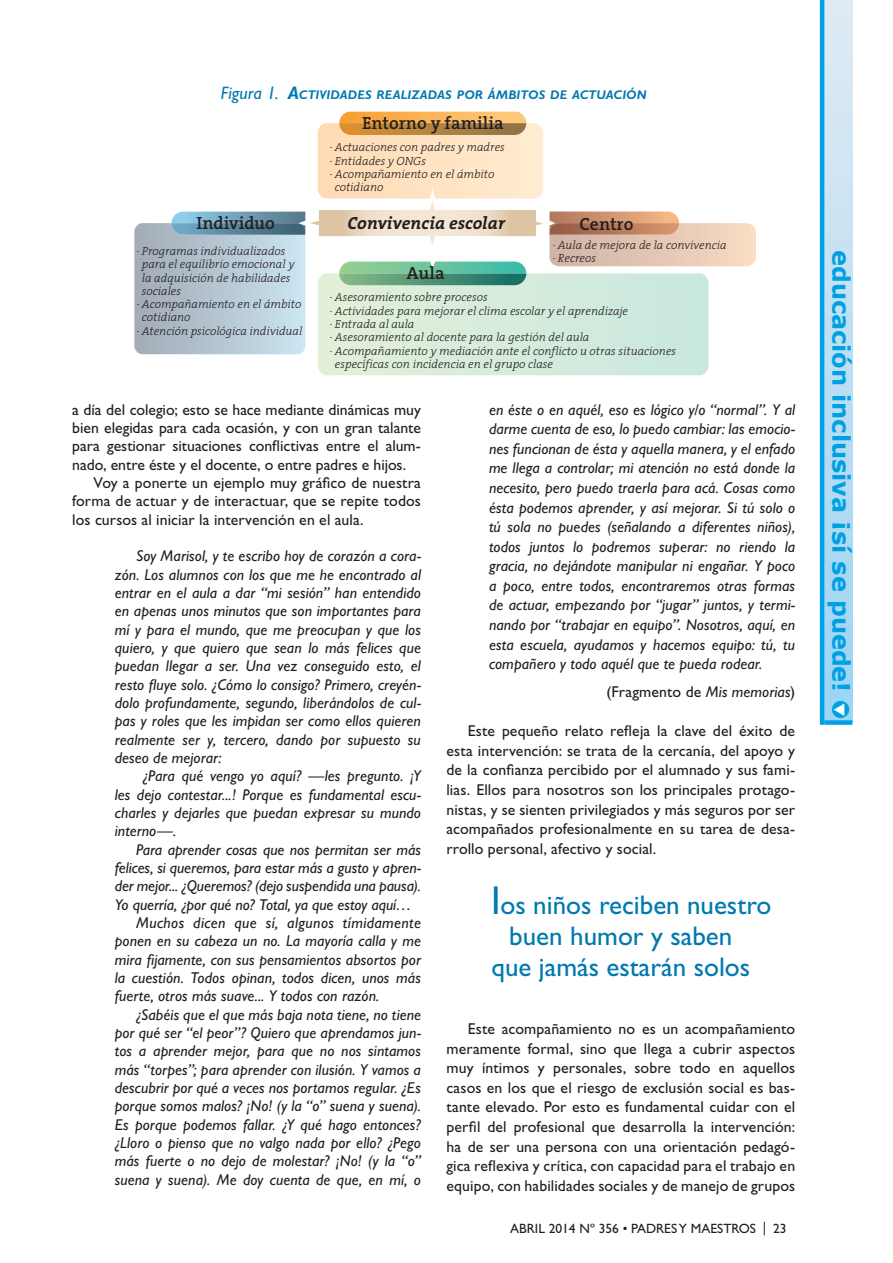
<style>
.page{position:relative;width:893px;height:1263px;background:#fff}
.page>*{position:absolute;margin:0;border:0;box-sizing:border-box;transform-origin:0 0}
.t1{font:27px "Gill Sans Std";color:#0079af}
.t2{font:700 24px "Verdana";color:#00a1e4}
.t3{font:600 17.7px "The Serif B6";color:#231f20}
.t4{font:italic 700 17.7px "The Serif B7";color:#231f20}
.t5{font:italic 15.75px/18.3px "Gill Sans Std";letter-spacing:.005em;color:#231f20;text-align:justify}
.t6{font:15.75px/19.6px "Gill Sans Std";letter-spacing:.005em;color:#231f20;text-align:justify}
.t7{font:italic 15.75px "Gill Sans Std";letter-spacing:.025em;color:#231f20}
.t8{font:13.5px "Gill Sans Std";color:#231f20}
.t9{font:italic 700 12.6px "Gill Sans Std";letter-spacing:.005em;color:#0079af}
.t10{font:italic 300 11.85px/13.4px "The Serif B3";color:#231f20}
.s1{font-weight:400;font-size:18px}
.s2{font-size:18px}
.s3{font-style:italic}
.s4{font-size:40.5px}
.s5{color:#fff}
</style>
<div class="page">
<svg style="left:824px;top:0;width:28px;height:720px;background:#bbdef3"></svg>
<div style="left:824px;top:720px;width:28px;height:5px;background:#00a1e4"></div>
<hr style="left:820px;top:0;width:4px;height:725px;background:#00a1e4">
<svg style="left:134px;top:112px;width:622px;height:263px"></svg>
<p class="t9" style="left:221px;top:87px;width:427px"><span class="s1">Figura 1.</span> <span class="s2">A</span>CTIVIDADES REALIZADAS POR ÁMBITOS DE ACTUACIÓN</p>
<p class="t10" style="left:330px;top:141px;width:177px">· Actuaciones con padres y madres</p>
<p class="t10" style="left:330px;top:154px;width:98px">· Entidades y ONGs</p>
<p class="t10" style="left:330px;top:168px;width:166px">· Acompañamiento en el ámbito</p>
<p class="t10" style="left:335px;top:181px;width:50px">cotidiano</p>
<p class="t3" style="left:362px;top:114px;width:143px">Entorno y familia</p>
<p class="t3" style="left:196px;top:213px;width:80px">Individuo</p>
<p class="t4" style="left:347px;top:213px;width:159px">Convivencia escolar</p>
<p class="t3" style="left:580px;top:215px;width:55px">Centro</p>
<p class="t10" style="left:137px;top:245px;width:150px">· Programas individualizados</p>
<p class="t10" style="left:142px;top:258px;width:154px">para el equilibrio emocional y</p>
<p class="t10" style="left:142px;top:271px;width:150px">la adquisición de habilidades</p>
<p class="t10" style="left:142px;top:285px;width:41px">sociales</p>
<p class="t10" style="left:137px;top:298px;width:166px">· Acompañamiento en el ámbito</p>
<p class="t10" style="left:142px;top:311px;width:50px">cotidiano</p>
<p class="t10" style="left:137px;top:324px;width:167px">· Atención psicológica individual</p>
<p class="t3" style="left:407px;top:264px;width:40px">Aula</p>
<p class="t10" style="left:553px;top:239px;width:176px">· Aula de mejora de la convivencia · Recreos</p>
<p class="t10" style="left:330px;top:291px;width:159px">· Asesoramiento sobre procesos</p>
<p class="t10" style="left:330px;top:304px;width:300px">· Actividades para mejorar el clima escolar y el aprendizaje</p>
<p class="t10" style="left:330px;top:318px;width:86px">· Entrada al aula</p>
<p class="t10" style="left:330px;top:331px;width:261px">· Asesoramiento al docente para la gestión del aula</p>
<p class="t10" style="left:330px;top:344px;width:348px">· Acompañamiento y mediación ante el conflicto u otras situaciones</p>
<p class="t10" style="left:335px;top:357px;width:220px">específicas con incidencia en el grupo clase</p>
<p class="t6" style="left:72px;top:400px;width:350px">a día del colegio; esto se hace mediante dinámicas muy</p>
<p class="t6" style="left:72px;top:418px;width:350px">bien elegidas para cada ocasión, y con un gran talante</p>
<p class="t6" style="left:72px;top:436px;width:350px">para gestionar situaciones conflictivas entre el alum-</p>
<p class="t6" style="left:72px;top:455px;width:335px">nado, entre éste y el docente, o entre padres e hijos.</p>
<p class="t6" style="left:94px;top:473px;width:329px">Voy a ponerte un ejemplo muy gráfico de nuestra</p>
<p class="t6" style="left:72px;top:491px;width:350px">forma de actuar y de interactuar, que se repite todos</p>
<p class="t6" style="left:72px;top:510px;width:293px">los cursos al iniciar la intervención en el aula.</p>
<p class="t5" style="left:115px;top:547px;width:308px;text-indent:21px">Soy Marisol, y te escribo hoy de corazón a cora&shy;zón. Los alumnos con los que me he encontrado al entrar en el aula a dar “mi sesión” han entendido en apenas unos minutos que son importantes para mí y para el mundo, que me preocupan y que los quiero, y que quiero que sean lo más felices que puedan llegar a ser. Una vez conseguido esto, el resto fluye solo. ¿Cómo lo consigo? Primero, creyén&shy;dolo profundamente, segundo, liberándolos de cul&shy;pas y roles que les impidan ser como ellos quieren realmente ser y, tercero, dando por supuesto su deseo de mejorar:</p>
<p class="t5" style="left:115px;top:767px;width:308px;text-indent:28px">¿Para qué vengo yo aquí? —les pregunto. ¡Y les dejo contestar...! Porque es fundamental escu&shy;charles y dejarles que puedan expresar su mundo interno—.</p>
<p class="t5" style="left:136px;top:840px;width:286px">Para aprender cosas que nos permitan ser más</p>
<p class="t5" style="left:115px;top:859px;width:308px">felices, si queremos, para estar más a gusto y apren-</p>
<p class="t5" style="left:115px;top:877px;width:308px">der mejor... ¿Queremos? (dejo suspendida una pausa).</p>
<p class="t5" style="left:115px;top:895px;width:298px">Yo querría, ¿por qué no? Total, ya que estoy aquí…</p>
<p class="t7" style="left:136px;top:914px;width:286px">Muchos dicen que sí, algunos tímidamente</p>
<p class="t5" style="left:115px;top:932px;width:308px">ponen en su cabeza un no. La mayoría calla y me</p>
<p class="t5" style="left:115px;top:950px;width:308px">mira fijamente, con sus pensamientos absortos por</p>
<p class="t5" style="left:115px;top:969px;width:308px">la cuestión. Todos opinan, todos dicen, unos más</p>
<p class="t5" style="left:115px;top:987px;width:266px">fuerte, otros más suave... Y todos con razón.</p>
<p class="t5" style="left:136px;top:1005px;width:286px">¿Sabéis que el que más baja nota tiene, no tiene</p>
<p class="t5" style="left:115px;top:1024px;width:308px">por qué ser “el peor”? Quiero que aprendamos jun-</p>
<p class="t5" style="left:115px;top:1042px;width:308px">tos a aprender mejor, para que no nos sintamos</p>
<p class="t5" style="left:115px;top:1060px;width:308px">más “torpes”; para aprender con ilusión. Y vamos a</p>
<p class="t5" style="left:115px;top:1079px;width:308px">descubrir por qué a veces nos portamos regular. ¿Es</p>
<p class="t5" style="left:115px;top:1097px;width:308px">porque somos malos? ¡No! (y la “o” suena y suena).</p>
<p class="t5" style="left:115px;top:1115px;width:308px">Es porque podemos fallar. ¿Y qué hago entonces?</p>
<p class="t5" style="left:115px;top:1134px;width:308px">¿Lloro o pienso que no valgo nada por ello? ¿Pego</p>
<p class="t5" style="left:115px;top:1152px;width:308px">más fuerte o no dejo de molestar? ¡No! (y la “o”</p>
<p class="t5" style="left:115px;top:1170px;width:308px">suena y suena). Me doy cuenta de que, en mí, o</p>
<p class="t5" style="left:489px;top:400px;width:308px;line-height:19.6px">en éste o en aquél, eso es lógico y/o “normal”. Y al darme cuenta de eso, lo puedo cambiar: las emocio&shy;nes funcionan de ésta y aquella manera, y el enfado me llega a controlar; mi atención no está donde la necesito, pero puedo traerla para acá. Cosas como ésta podemos aprender, y así mejorar. Si tú solo o tú sola no puedes (señalando a diferentes niños), todos juntos lo podremos superar: no riendo la gracia, no dejándote manipular ni engañar. Y poco a poco, entre todos, encontraremos otras formas de actuar, empezando por “jugar” juntos, y termi&shy;nando por “trabajar en equipo”. Nosotros, aquí, en esta escuela, ayudamos y hacemos equipo: tú, tu compañero y todo aquél que te pueda rodear.</p>
<p class="t6" style="left:606px;top:682px;width:190px">(Fragmento de <span class="s3">Mis memorias</span>)</p>
<p class="t6" style="left:446px;top:721px;width:350px;text-indent:21px">Este pequeño relato refleja la clave del éxito de esta intervención: se trata de la cercanía, del apoyo y de la confianza percibido por el alumnado y sus fami&shy;lias. Ellos para nosotros son los principales protago&shy;nistas, y se sienten privilegiados y más seguros por ser acompañados profesionalmente en su tarea de desa&shy;rrollo personal, afectivo y social.</p>
<h1 class="t1" style="left:492px;top:889px;width:281px"><span class="s4">l</span>os niños reciben nuestro</h1>
<h1 class="t1" style="left:509px;top:920px;width:225px">buen humor y saben</h1>
<h1 class="t1" style="left:491px;top:951px;width:260px">que jamás estarán solos</h1>
<p class="t6" style="left:446px;top:1019px;width:350px;text-indent:21px">Este acompañamiento no es un acompañamiento meramente formal, sino que llega a cubrir aspectos muy íntimos y personales, sobre todo en aquellos casos en los que el riesgo de exclusión social es bas&shy;tante elevado. Por esto es fundamental cuidar con el perfil del profesional que desarrolla la intervención: ha de ser una persona con una orientación pedagó&shy;gica reflexiva y crítica, con capacidad para el trabajo en equipo, con habilidades sociales y de manejo de grupos</p>
<p class="t8" style="left:510px;top:1221px;width:278px">ABRIL 2014 Nº 356 • PADRES Y MAESTROS | 23</p>
<h2 class="t2" style="left:858px;top:250px;width:471px;rotate:90deg">educación inclusiva ¡sí se puede! ●<span class="s5">▼</span></h2>
</div>
